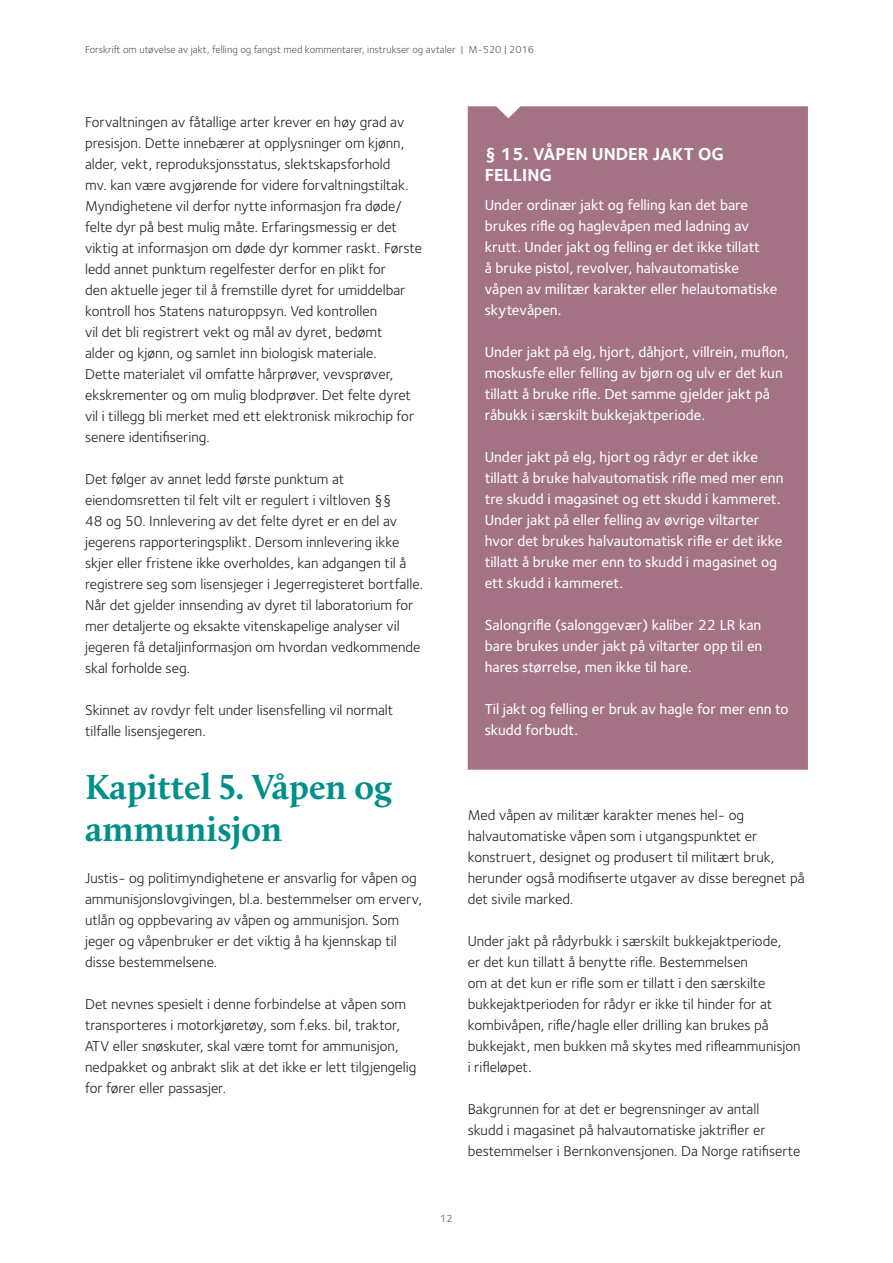
<style>
.page{position:relative;width:893px;height:1263px;background:#fff}
.page>*{position:absolute;margin:0;border:0;box-sizing:border-box;transform-origin:0 0}
.t1{font:700 36px/42px "Calluna";color:#008f8b}
.t2{font:700 18px/21px "Foundry Sterling";color:#fff}
.t3{font:500 15px/21px "Foundry Sterling";color:#fff}
.t4{font:14.85px/21px "Foundry Sterling";color:#241f1f}
.t5{font:10.5px "Foundry Sterling";color:#5a5758}
</style>
<div class="page">
<div style="left:468px;top:106px;width:340px;height:664px;background:#a47285"></div>
<p class="t5" style="left:85px;top:43px;width:451px">Forskrift om utøvelse av jakt, felling og fangst med kommentarer, instrukser og avtaler | M-520 | 2016</p>
<p class="t4" style="left:85px;top:112px;width:339px">Forvaltningen av fåtallige arter krever en høy grad av presisjon. Dette innebærer at opplysninger om kjønn, alder, vekt, reproduksjonsstatus, slektskapsforhold<br>mv. kan være avgjørende for videre forvaltningstiltak.<br>Myndighetene vil derfor nytte informasjon fra døde/ felte dyr på best mulig måte. Erfaringsmessig er det viktig at informasjon om døde dyr kommer raskt. Første ledd annet punktum regelfester derfor en plikt for<br>den aktuelle jeger til å fremstille dyret for umiddelbar kontroll hos Statens naturoppsyn. Ved kontrollen<br>vil det bli registrert vekt og mål av dyret, bedømt<br>alder og kjønn, og samlet inn biologisk materiale.<br>Dette materialet vil omfatte hårprøver, vevsprøver, ekskrementer og om mulig blodprøver. Det felte dyret vil i tillegg bli merket med ett elektronisk mikrochip for senere identifisering.</p>
<p class="t4" style="left:85px;top:469px;width:339px">Det følger av annet ledd første punktum at eiendomsretten til felt vilt er regulert i viltloven §§<br>48 og 50. Innlevering av det felte dyret er en del av jegerens rapporteringsplikt. Dersom innlevering ikke skjer eller fristene ikke overholdes, kan adgangen til å registrere seg som lisensjeger i Jegerregisteret bortfalle.<br>Når det gjelder innsending av dyret til laboratorium for mer detaljerte og eksakte vitenskapelige analyser vil jegeren få detaljinformasjon om hvordan vedkommende skal forholde seg.</p>
<p class="t4" style="left:85px;top:700px;width:310px">Skinnet av rovdyr felt under lisensfelling vil normalt tilfalle lisensjegeren.</p>
<h1 class="t1" style="left:85px;top:766px;width:309px">Kapittel 5. Våpen og ammunisjon</h1>
<p class="t4" style="left:85px;top:868px;width:339px">Justis- og politimyndighetene er ansvarlig for våpen og ammunisjonslovgivingen, bl.a. bestemmelser om erverv, utlån og oppbevaring av våpen og ammunisjon. Som jeger og våpenbruker er det viktig å ha kjennskap til disse bestemmelsene.</p>
<p class="t4" style="left:85px;top:994px;width:333px">Det nevnes spesielt i denne forbindelse at våpen som transporteres i motorkjøretøy, som f.eks. bil, traktor, ATV eller snøskuter, skal være tomt for ammunisjon, nedpakket og anbrakt slik at det ikke er lett tilgjengelig for fører eller passasjer.</p>
<p class="t2" style="left:485px;top:144px;width:241px">§ 15. VÅPEN UNDER JAKT OG<br>FELLING</p>
<p class="t3" style="left:485px;top:195px;width:294px">Under ordinær jakt og felling kan det bare brukes rifle og haglevåpen med ladning av krutt. Under jakt og felling er det ikke tillatt<br>å bruke pistol, revolver, halvautomatiske våpen av militær karakter eller helautomatiske skytevåpen.</p>
<p class="t3" style="left:485px;top:342px;width:306px">Under jakt på elg, hjort, dåhjort, villrein, muflon, moskusfe eller felling av bjørn og ulv er det kun tillatt å bruke rifle. Det samme gjelder jakt på råbukk i særskilt bukkejaktperiode.</p>
<p class="t3" style="left:485px;top:447px;width:300px">Under jakt på elg, hjort og rådyr er det ikke tillatt å bruke halvautomatisk rifle med mer enn tre skudd i magasinet og ett skudd i kammeret.<br>Under jakt på eller felling av øvrige viltarter hvor det brukes halvautomatisk rifle er det ikke tillatt å bruke mer enn to skudd i magasinet og ett skudd i kammeret.</p>
<p class="t3" style="left:485px;top:615px;width:279px;text-align:justify">Salongrifle (salonggevær) kaliber 22 LR kan bare brukes under jakt på viltarter opp til en hares størrelse, men ikke til hare.</p>
<p class="t3" style="left:485px;top:699px;width:305px">Til jakt og felling er bruk av hagle for mer enn to skudd forbudt.</p>
<p class="t4" style="left:468px;top:805px;width:338px">Med våpen av militær karakter menes hel- og halvautomatiske våpen som i utgangspunktet er konstruert, designet og produsert til militært bruk, herunder også modifiserte utgaver av disse beregnet på det sivile marked.</p>
<p class="t4" style="left:468px;top:931px;width:334px">Under jakt på rådyrbukk i særskilt bukkejaktperiode,<br>er det kun tillatt å benytte rifle. Bestemmelsen<br>om at det kun er rifle som er tillatt i den særskilte bukkejaktperioden for rådyr er ikke til hinder for at kombivåpen, rifle/hagle eller drilling kan brukes på bukkejakt, men bukken må skytes med rifleammunisjon i rifleløpet.</p>
<p class="t4" style="left:468px;top:1099px;width:334px">Bakgrunnen for at det er begrensninger av antall<br>skudd i magasinet på halvautomatiske jaktrifler er bestemmelser i Bernkonvensjonen. Da Norge ratifiserte</p>
<p class="t5" style="left:440px;top:1212px;width:14px">12</p>
</div>
